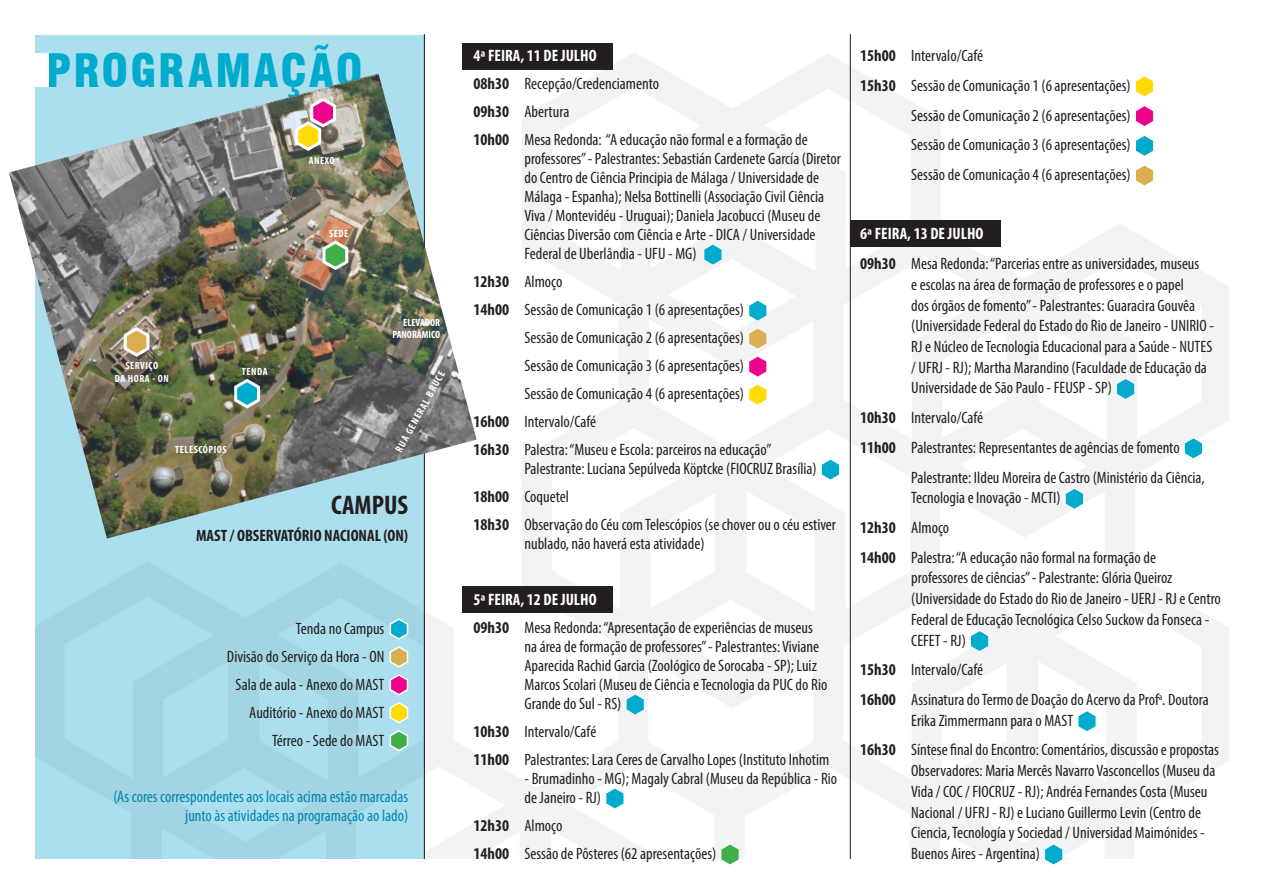
<style>
.page{position:relative;width:1263px;height:893px;background:#fff}
.page>*{position:absolute;margin:0;border:0;box-sizing:border-box;transform-origin:0 0}
.t1{font:900 condensed 45px "Swiss 721 BT";letter-spacing:.04em;color:#00abcd}
.Program{font:700 condensed 27px "Myriad Pro";color:#231f20}
.Program-2{font:condensed 16.5px/20.7px "Myriad Pro";color:#231f20}
.Program-3{font:condensed 16.5px/18.9px "Myriad Pro";color:#0087b2;text-align:right}
.Program-4{font:700 condensed 16.5px "Myriad Pro";color:#fff}
.Program-5{font:700 condensed 16.5px "Myriad Pro";color:#231f20}
.t2{font:700 condensed 10.5px/12.6px "Myriad Pro";letter-spacing:.05em;color:#fff;text-align:center}
.t3{font:700 condensed 10.5px "Myriad Pro";color:#fff}
.s1{font-weight:700}
</style>
<div class="page">
<img style="left:35px;top:41px;width:1194px;height:818px">
<hr style="left:424px;top:34px;width:1px;height:825px;background:#231f20">
<hr style="left:850px;top:34px;width:1px;height:825px;background:#231f20">
<div style="left:35px;top:35px;width:389px;height:823px;background:#acdfed"></div>
<div style="left:462px;top:43px;width:151px;height:26px;background:#231f20"></div>
<div style="left:462px;top:587px;width:151px;height:26px;background:#231f20"></div>
<div style="left:850px;top:221px;width:151px;height:26px;background:#231f20"></div>
<svg style="left:704px;top:245px;width:17px;height:20px"></svg>
<svg style="left:749px;top:301px;width:17px;height:19px"></svg>
<svg style="left:749px;top:329px;width:17px;height:19px"></svg>
<svg style="left:749px;top:357px;width:17px;height:19px"></svg>
<svg style="left:749px;top:385px;width:17px;height:19px"></svg>
<svg style="left:822px;top:460px;width:17px;height:19px"></svg>
<svg style="left:627px;top:695px;width:17px;height:19px"></svg>
<svg style="left:606px;top:789px;width:17px;height:19px"></svg>
<svg style="left:721px;top:845px;width:18px;height:19px"></svg>
<svg style="left:1136px;top:76px;width:17px;height:20px"></svg>
<svg style="left:1136px;top:106px;width:17px;height:20px"></svg>
<svg style="left:1136px;top:136px;width:17px;height:20px"></svg>
<svg style="left:1136px;top:166px;width:17px;height:19px"></svg>
<svg style="left:1117px;top:379px;width:17px;height:20px"></svg>
<svg style="left:1185px;top:438px;width:17px;height:20px"></svg>
<svg style="left:1066px;top:489px;width:17px;height:20px"></svg>
<svg style="left:971px;top:631px;width:17px;height:20px"></svg>
<svg style="left:1078px;top:711px;width:17px;height:20px"></svg>
<svg style="left:1045px;top:845px;width:17px;height:19px"></svg>
<svg style="left:388px;top:617px;width:21px;height:135px"></svg>
<img style="left:9px;top:73px;width:468px;height:466px">
<svg style="left:121px;top:325px;width:30px;height:33px"></svg>
<svg style="left:320px;top:239px;width:30px;height:33px"></svg>
<svg style="left:294px;top:96px;width:45px;height:57px"></svg>
<svg style="left:232px;top:377px;width:29px;height:33px"></svg>
<div style="left:28px;top:53px;width:21px;height:34px;background:#fff"></div>
<p class="t1" style="left:46px;top:44px;width:318px">PROGRAMAÇÃO</p>
<p class="Program-4" style="left:473px;top:45px;width:125px">4ª FEIRA, 11 DE JULHO</p>
<p class="Program-2" style="left:473px;top:73px;width:187px"><span class="s1">08h30</span> Recepção/Credenciamento</p>
<p class="Program-2" style="left:473px;top:101px;width:97px"><span class="s1">09h30</span> Abertura</p>
<p class="Program-2" style="left:524px;top:130px;width:318px;line-height:19px;text-indent:-51px"><span class="s1">10h00</span> Mesa Redonda: “A educação não formal e a formação de professores” - Palestrantes: Sebastián Cardenete García (Diretor do Centro de Ciência Principia de Málaga / Universidade de Málaga - Espanha); Nelsa Bottinelli (Associação Civil Ciência Viva / Montevidéu - Uruguai); Daniela Jacobucci (Museu de Ciências Diversão com Ciência e Arte - DICA / Universidade Federal de Uberlândia - UFU - MG)</p>
<p class="Program-2" style="left:473px;top:271px;width:91px"><span class="s1">12h30</span> Almoço</p>
<p class="Program-2" style="left:473px;top:299px;width:272px"><span class="s1">14h00</span> Sessão de Comunicação 1 (6 apresentações)</p>
<p class="Program-2" style="left:524px;top:327px;width:221px">Sessão de Comunicação 2 (6 apresentações)</p>
<p class="Program-2" style="left:524px;top:355px;width:221px">Sessão de Comunicação 3 (6 apresentações)</p>
<p class="Program-2" style="left:524px;top:383px;width:221px">Sessão de Comunicação 4 (6 apresentações)</p>
<p class="Program-2" style="left:473px;top:411px;width:124px"><span class="s1">16h00</span> Intervalo/Café</p>
<p class="Program-2" style="left:524px;top:440px;width:294px;line-height:19px;text-indent:-51px"><span class="s1">16h30</span> Palestra: “Museu e Escola: parceiros na educação”<br>Palestrante: Luciana Sepúlveda Köptcke (FIOCRUZ Brasília)</p>
<p class="Program-2" style="left:473px;top:486px;width:97px"><span class="s1">18h00</span> Coquetel</p>
<p class="Program-2" style="left:524px;top:515px;width:313px;line-height:19px;text-indent:-51px"><span class="s1">18h30</span> Observação do Céu com Telescópios (se chover ou o céu estiver nublado, não haverá esta atividade)</p>
<p class="t2" style="left:309px;top:154px;width:27px">ANEXO</p>
<p class="t2" style="left:329px;top:226px;width:21px">SEDE</p>
<p class="t3" style="left:403px;top:316px;width:38px">ELEVADOR</p>
<p class="t3" style="left:392px;top:328px;width:49px">PANORÂMICO</p>
<p class="t2" style="left:115px;top:359px;width:55px">SERVIÇO<br>DA HORA - ON</p>
<p class="t2" style="left:242px;top:365px;width:27px">TENDA</p>
<p class="t2" style="left:393px;top:448px;width:92px;rotate:-61deg">RUA GENERAL BRUCE</p>
<p class="t2" style="left:175px;top:443px;width:53px">TELESCÓPIOS</p>
<p class="Program" style="left:331px;top:488px;width:79px">CAMPUS</p>
<p class="Program-5" style="left:196px;top:526px;width:214px">MAST / OBSERVATÓRIO NACIONAL (ON)</p>
<p class="Program-2" style="left:296px;top:618px;width:90px">Tenda no Campus</p>
<p class="Program-2" style="left:227px;top:646px;width:159px">Divisão do Serviço da Hora - ON</p>
<p class="Program-2" style="left:236px;top:674px;width:150px">Sala de aula - Anexo do MAST</p>
<p class="Program-2" style="left:249px;top:702px;width:137px">Auditório - Anexo do MAST</p>
<p class="Program-2" style="left:272px;top:730px;width:114px">Térreo - Sede do MAST</p>
<p class="Program-3" style="left:113px;top:787px;width:296px">(As cores correspondentes aos locais acima estão marcadas junto às atividades na programação ao lado)</p>
<p class="Program-4" style="left:473px;top:589px;width:125px">5ª FEIRA, 12 DE JULHO</p>
<p class="Program-2" style="left:524px;top:618px;width:304px;line-height:19px;text-indent:-51px"><span class="s1">09h30</span> Mesa Redonda: “Apresentação de experiências de museus na área de formação de professores” - Palestrantes: Viviane Aparecida Rachid Garcia (Zoológico de Sorocaba - SP); Luiz Marcos Scolari (Museu de Ciência e Tecnologia da PUC do Rio Grande do Sul - RS)</p>
<p class="Program-2" style="left:473px;top:721px;width:124px"><span class="s1">10h30</span> Intervalo/Café</p>
<p class="Program-2" style="left:473px;top:749px;width:357px"><span class="s1">11h00</span> Palestrantes: Lara Ceres de Carvalho Lopes (Instituto Inhotim</p>
<p class="Program-2" style="left:524px;top:769px;width:314px;line-height:19px">- Brumadinho - MG); Magaly Cabral (Museu da República - Rio de Janeiro - RJ)</p>
<p class="Program-2" style="left:473px;top:815px;width:91px"><span class="s1">12h30</span> Almoço</p>
<p class="Program-2" style="left:473px;top:843px;width:244px"><span class="s1">14h00</span> Sessão de Pôsteres (62 apresentações)</p>
<p class="Program-2" style="left:860px;top:45px;width:124px"><span class="s1">15h00</span> Intervalo/Café</p>
<p class="Program-2" style="left:860px;top:75px;width:272px"><span class="s1">15h30</span> Sessão de Comunicação 1 (6 apresentações)</p>
<p class="Program-2" style="left:911px;top:105px;width:221px">Sessão de Comunicação 2 (6 apresentações)</p>
<p class="Program-2" style="left:911px;top:134px;width:221px">Sessão de Comunicação 3 (6 apresentações)</p>
<p class="Program-2" style="left:911px;top:164px;width:221px">Sessão de Comunicação 4 (6 apresentações)</p>
<p class="Program-4" style="left:860px;top:224px;width:125px">6ª FEIRA, 13 DE JULHO</p>
<p class="Program-2" style="left:911px;top:253px;width:304px;text-indent:-51px"><span class="s1">09h30</span> Mesa Redonda: “Parcerias entre as universidades, museus<br>e escolas na área de formação de professores e o papel<br>dos órgãos de fomento” - Palestrantes: Guaracira Gouvêa (Universidade Federal do Estado do Rio de Janeiro - UNIRIO - RJ e Núcleo de Tecnologia Educacional para a Saúde - NUTES / UFRJ - RJ); Martha Marandino (Faculdade de Educação da Universidade de São Paulo - FEUSP - SP)</p>
<p class="Program-2" style="left:860px;top:407px;width:124px"><span class="s1">10h30</span> Intervalo/Café</p>
<p class="Program-2" style="left:860px;top:437px;width:321px"><span class="s1">11h00</span> Palestrantes: Representantes de agências de fomento</p>
<p class="Program-2" style="left:911px;top:467px;width:295px">Palestrante: Ildeu Moreira de Castro (Ministério da Ciência,<br>Tecnologia e Inovação - MCTI)</p>
<p class="Program-2" style="left:860px;top:517px;width:91px"><span class="s1">12h30</span> Almoço</p>
<p class="Program-2" style="left:911px;top:547px;width:311px;text-indent:-51px"><span class="s1">14h00</span> Palestra: “A educação não formal na formação de<br>professores de ciências” - Palestrante: Glória Queiroz (Universidade do Estado do Rio de Janeiro - UERJ - RJ e Centro Federal de Educação Tecnológica Celso Suckow da Fonseca - CEFET - RJ)</p>
<p class="Program-2" style="left:860px;top:659px;width:124px"><span class="s1">15h30</span> Intervalo/Café</p>
<p class="Program-2" style="left:911px;top:689px;width:299px;text-indent:-51px"><span class="s1">16h00</span> Assinatura do Termo de Doação do Acervo da Prof<sup>a</sup>. Doutora<br>Erika Zimmermann para o MAST</p>
<p class="Program-2" style="left:911px;top:739px;width:309px;text-indent:-51px"><span class="s1">16h30</span> Síntese final do Encontro: Comentários, discussão e propostas Observadores: Maria Mercês Navarro Vasconcellos (Museu da Vida / COC / FIOCRUZ - RJ); Andréa Fernandes Costa (Museu Nacional / UFRJ - RJ) e Luciano Guillermo Levin (Centro de Ciencia, Tecnología y Sociedad / Universidad Maimónides - Buenos Aires - Argentina)</p>
</div>
